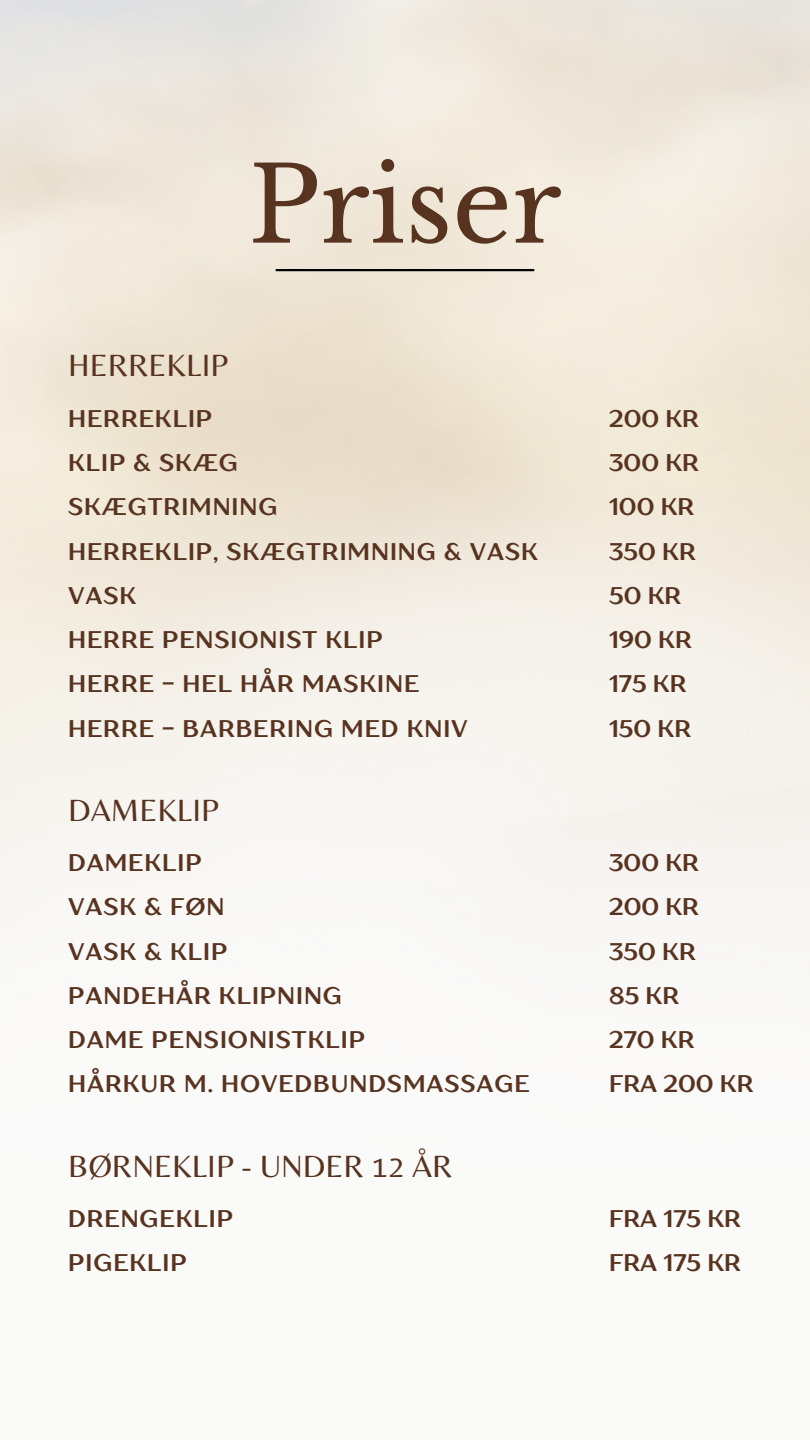
<style>
.page{position:relative;width:810px;height:1440px;background:#fff}
.page>*{position:absolute;margin:0;border:0;box-sizing:border-box;transform-origin:0 0}
.t1{font:104px "Libre Baskerville";color:#573320}
.t2{font:32px "Belleza";color:#573320}
.t3{font:700 24px "TT Drugs";letter-spacing:.04em;color:#573320}
</style>
<div class="page">
<img style="left:0;top:0;width:810px;height:948px">
<hr style="left:277px;top:269px;width:256px;height:2px;background:#000">
<p class="t1" style="left:249px;top:142px;width:314px">Priser</p>
<h2 class="t2" style="left:68px;top:346px;width:161px">HERREKLIP</h2>
<h1 class="t3" style="left:68px;top:404px;width:146px">HERREKLIP</h1>
<h2 class="t3" style="left:68px;top:448px;width:171px">KLIP &amp; SKÆG</h2>
<p class="t3" style="left:68px;top:492px;width:211px">SKÆGTRIMNING</p>
<p class="t3" style="left:68px;top:536px;width:471px">HERREKLIP, SKÆGTRIMNING &amp; VASK</p>
<p class="t3" style="left:68px;top:581px;width:70px">VASK</p>
<p class="t3" style="left:68px;top:625px;width:316px">HERRE PENSIONIST KLIP</p>
<p class="t3" style="left:68px;top:669px;width:353px">HERRE - HEL HÅR MASKINE</p>
<p class="t3" style="left:68px;top:713px;width:401px">HERRE - BARBERING MED KNIV</p>
<p class="t2" style="left:68px;top:791px;width:152px">DAMEKLIP</p>
<p class="t3" style="left:68px;top:848px;width:135px">DAMEKLIP</p>
<p class="t3" style="left:68px;top:892px;width:158px">VASK &amp; FØN</p>
<p class="t3" style="left:68px;top:936px;width:161px">VASK &amp; KLIP</p>
<p class="t3" style="left:68px;top:981px;width:275px">PANDEHÅR KLIPNING</p>
<p class="t3" style="left:68px;top:1025px;width:298px">DAME PENSIONISTKLIP</p>
<p class="t3" style="left:68px;top:1069px;width:463px">HÅRKUR M. HOVEDBUNDSMASSAGE</p>
<p class="t2" style="left:68px;top:1147px;width:386px">BØRNEKLIP - UNDER 12 ÅR</p>
<p class="t3" style="left:68px;top:1204px;width:166px">DRENGEKLIP</p>
<p class="t3" style="left:68px;top:1248px;width:120px">PIGEKLIP</p>
<p class="t3" style="left:609px;top:404px;width:92px">200 KR</p>
<p class="t3" style="left:609px;top:448px;width:91px">300 KR</p>
<h2 class="t3" style="left:609px;top:492px;width:87px">100 KR</h2>
<p class="t3" style="left:609px;top:536px;width:88px">350 KR</p>
<p class="t3" style="left:609px;top:581px;width:74px">50 KR</p>
<p class="t3" style="left:609px;top:625px;width:84px">190 KR</p>
<p class="t3" style="left:609px;top:669px;width:79px">175 KR</p>
<p class="t3" style="left:609px;top:713px;width:84px">150 KR</p>
<p class="t3" style="left:609px;top:848px;width:91px">300 KR</p>
<p class="t3" style="left:609px;top:892px;width:92px">200 KR</p>
<p class="t3" style="left:609px;top:936px;width:88px">350 KR</p>
<p class="t3" style="left:609px;top:981px;width:72px">85 KR</p>
<p class="t3" style="left:609px;top:1025px;width:87px">270 KR</p>
<p class="t3" style="left:609px;top:1069px;width:146px">FRA 200 KR</p>
<p class="t3" style="left:609px;top:1204px;width:134px">FRA 175 KR</p>
<p class="t3" style="left:609px;top:1248px;width:134px">FRA 175 KR</p>
</div>
